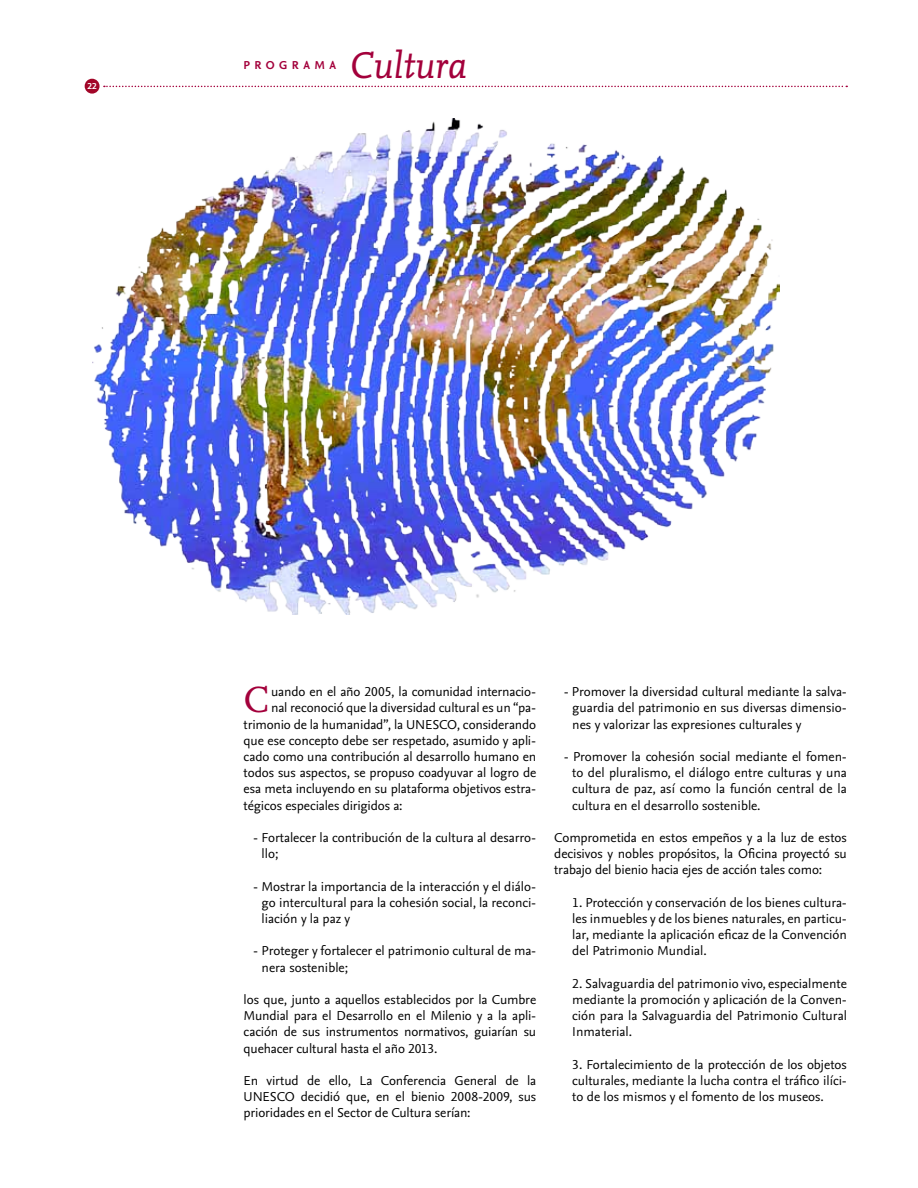
<style>
.page{position:relative;width:918px;height:1188px;background:#fff}
.page>*{position:absolute;margin:0;border:0;box-sizing:border-box;transform-origin:0 0}
.t1{font:italic 39px "Nexus Mix";color:#a3003b}
.t2{font:37.95px "Nexus Serif";color:#a3003b}
.t3{font:13.5px/16.2px "Nexus Sans TF";color:#000;text-align:justify}
.t4{font:700 12px "Nexus Sans TF";letter-spacing:.37em;color:#a3003b}
.t5{font:700 9px "Nexus Sans TF";color:#fff}
</style>
<div class="page">
<div style="left:85px;top:79px;width:15px;height:15px;background:#a20628;border-radius:50%"></div>
<svg style="left:104px;top:86px;width:743px;height:1px"></svg>
<img style="left:92px;top:119px;width:687px;height:495px">
<p class="t5" style="left:88px;top:80px;width:10px">22</p>
<p class="t4" style="left:244px;top:58px;width:94px">PROGRAMA</p>
<h1 class="t1" style="left:350px;top:41px;width:118px">Cultura</h1>
<h2 class="t2" style="left:244px;top:676px;width:27px">C</h2>
<p class="t3" style="left:271px;top:684px;width:267px">uando en el año 2005, la comunidad internacio-</p>
<p class="t3" style="left:271px;top:700px;width:267px">nal reconoció que la diversidad cultural es un “pa-</p>
<p class="t3" style="left:244px;top:716px;width:294px">trimonio de la humanidad”, la UNESCO, considerando</p>
<p class="t3" style="left:244px;top:732px;width:294px">que ese concepto debe ser respetado, asumido y apli-</p>
<p class="t3" style="left:244px;top:748px;width:294px">cado como una contribución al desarrollo humano en</p>
<p class="t3" style="left:244px;top:765px;width:294px">todos sus aspectos, se propuso coadyuvar al logro de</p>
<p class="t3" style="left:244px;top:781px;width:294px">esa meta incluyendo en su plataforma objetivos estra-</p>
<p class="t3" style="left:244px;top:797px;width:161px">tégicos especiales dirigidos a:</p>
<p class="t3" style="left:262px;top:829px;width:276px;text-indent:-9px">- Fortalecer la contribución de la cultura al desarro&shy;llo;</p>
<p class="t3" style="left:262px;top:878px;width:276px;text-indent:-9px">- Mostrar la importancia de la interacción y el diálo&shy;go intercultural para la cohesión social, la reconci&shy;liación y la paz y</p>
<p class="t3" style="left:262px;top:943px;width:276px;text-indent:-9px">- Proteger y fortalecer el patrimonio cultural de ma&shy;nera sostenible;</p>
<p class="t3" style="left:244px;top:991px;width:294px">los que, junto a aquellos establecidos por la Cumbre Mundial para el Desarrollo en el Milenio y a la apli&shy;cación de sus instrumentos normativos, guiarían su quehacer cultural hasta el año 2013.</p>
<p class="t3" style="left:244px;top:1072px;width:294px">En virtud de ello, La Conferencia General de la UNESCO decidió que, en el bienio 2008-2009, sus prioridades en el Sector de Cultura serían:</p>
<p class="t3" style="left:572px;top:684px;width:276px;text-indent:-8px">- Promover la diversidad cultural mediante la salva&shy;guardia del patrimonio en sus diversas dimensio&shy;nes y valorizar las expresiones culturales y</p>
<p class="t3" style="left:572px;top:748px;width:276px;text-indent:-8px">- Promover la cohesión social mediante el fomen&shy;to del pluralismo, el diálogo entre culturas y una cultura de paz, así como la función central de la cultura en el desarrollo sostenible.</p>
<p class="t3" style="left:554px;top:829px;width:294px">Comprometida en estos empeños y a la luz de estos decisivos y nobles propósitos, la Oficina proyectó su trabajo del bienio hacia ejes de acción tales como:</p>
<p class="t3" style="left:572px;top:894px;width:276px">1. Protección y conservación de los bienes cultura&shy;les inmuebles y de los bienes naturales, en particu&shy;lar, mediante la aplicación eficaz de la Convención del Patrimonio Mundial.</p>
<p class="t3" style="left:572px;top:975px;width:276px">2. Salvaguardia del patrimonio vivo, especialmente mediante la promoción y aplicación de la Conven&shy;ción para la Salvaguardia del Patrimonio Cultural Inmaterial.</p>
<p class="t3" style="left:572px;top:1056px;width:276px">3. Fortalecimiento de la protección de los objetos culturales, mediante la lucha contra el tráfico ilíci&shy;to de los mismos y el fomento de los museos.</p>
</div>
